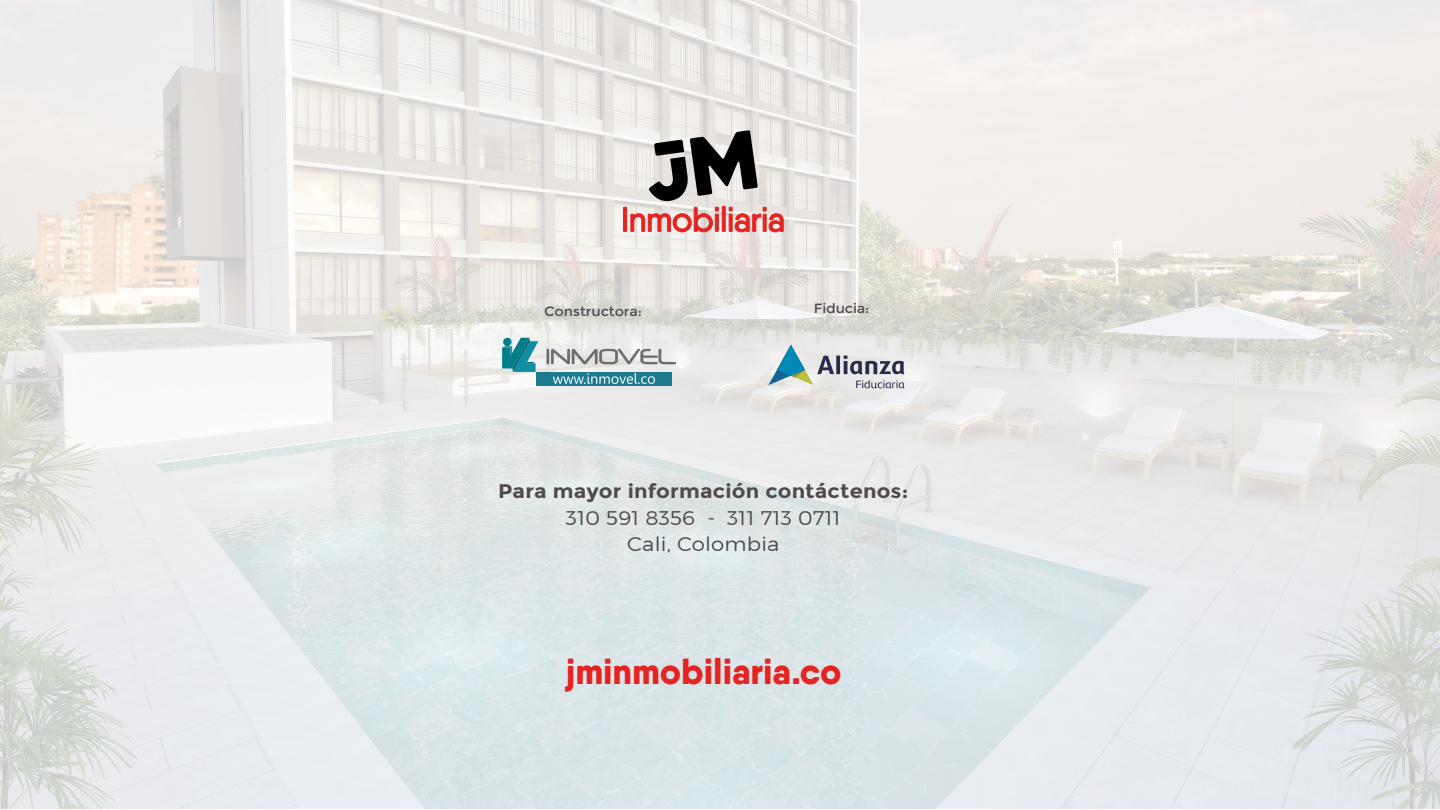
<style>
.page{position:relative;width:1440px;height:810px;background:#fff}
.page>*{position:absolute;margin:0;border:0;box-sizing:border-box;transform-origin:0 0}
.t1{font:800 36.22px "Qanelas Soft DEMO";color:#e52421}
.t2{font:300 19.73px/26.2px "Montserrat";letter-spacing:.01em;color:#50494e;text-align:center;scale:1.08 1}
.t3{font:700 19.73px "Montserrat";letter-spacing:.01em;color:#50494e;scale:1.08 1}
.t4{font:13.42px "Montserrat";letter-spacing:-.01em;color:#50494e;scale:1.08 1}
</style>
<div class="page">
<img style="left:0;top:0;width:1440px;height:809px">
<div style="left:537px;top:372px;width:135px;height:14px;background:#1d7b8f"></div>
<svg style="left:553px;top:373px;width:102px;height:11px"></svg>
<svg style="left:502px;top:338px;width:36px;height:34px"></svg>
<svg style="left:546px;top:349px;width:130px;height:15px;background:#bab9ba"></svg>
<svg style="left:768px;top:345px;width:137px;height:43px;background:#b8c4ca"></svg>
<svg style="left:649px;top:130px;width:109px;height:71px;background:#767473"></svg>
<div style="left:623px;top:207px;width:4px;height:25px;border:1px solid #e52421"></div>
<svg style="left:630px;top:207px;width:89px;height:26px;background:#e89794"></svg>
<div style="left:722px;top:206px;width:4px;height:26px;border:1px solid #e52421"></div>
<svg style="left:728px;top:207px;width:56px;height:26px"></svg>
<p class="t4" style="left:544px;top:303px;width:92px">Constructora:</p>
<p class="t4" style="left:814px;top:301px;width:53px">Fiducia:</p>
<p class="t3" style="left:498px;top:480px;width:381px">Para mayor información contáctenos:</p>
<p class="t2" style="left:566px;top:504px;width:256px">310 591 8356 - 311 713 0711<br>Cali, Colombia</p>
<h1 class="t1" style="left:565px;top:655px;width:278px">jminmobiliaria.co</h1>
</div>
